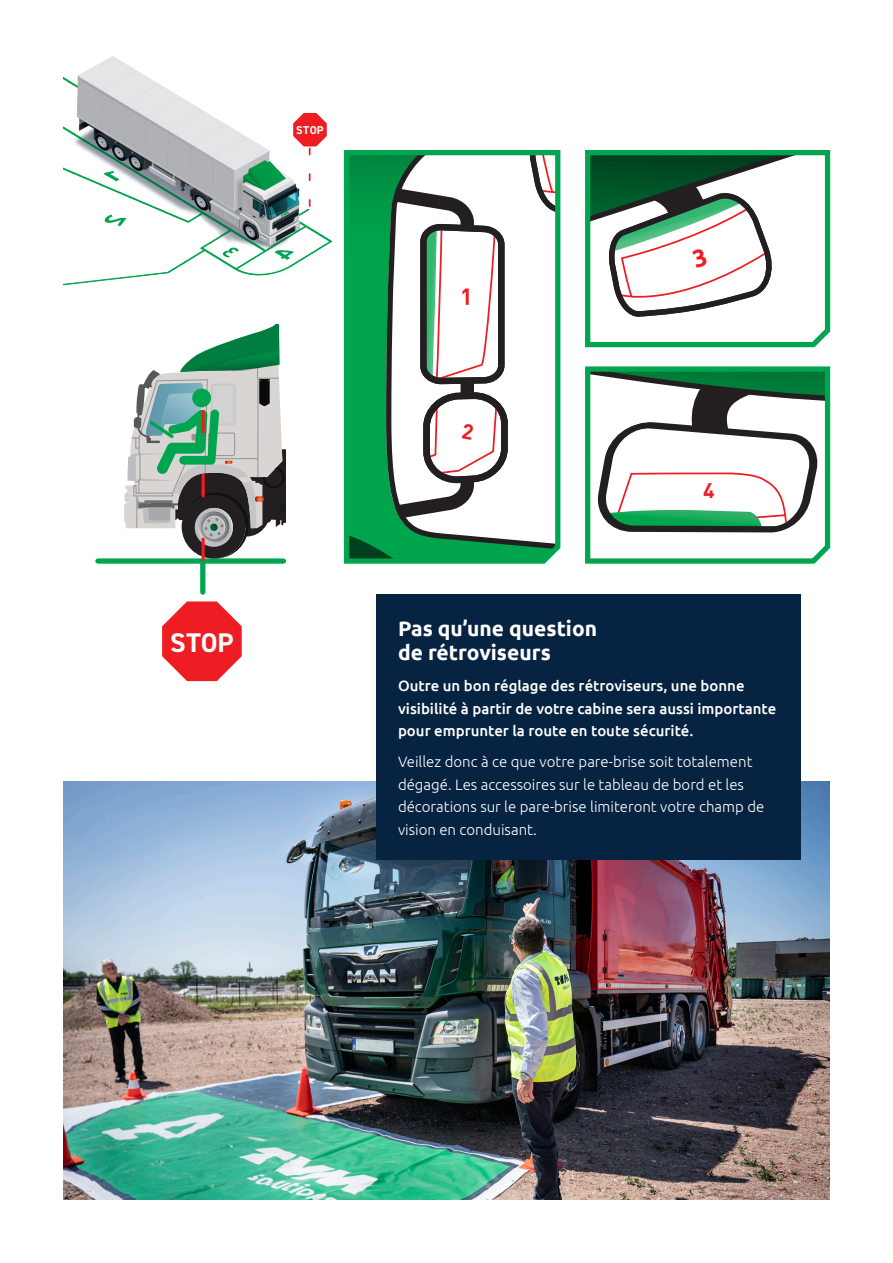
<style>
.page{position:relative;width:893px;height:1263px;background:#fff}
.page>*{position:absolute;margin:0;border:0;box-sizing:border-box;transform-origin:0 0}
.t1{font:700 27px "DIN2014";color:#fff}
.t2{font:700 21px/24px "Ubuntu";color:#fff}
.t3{font:700 21px "DIN Pro";color:#ee1d23}
.t4{font:300 15px/22.5px "Ubuntu";color:#fff}
.t5{font:500 15px/22.5px "Ubuntu";color:#fff}
.t6{font:700 11.4px "DIN2014";color:#fff}
</style>
<div class="page">
<div style="left:200px;top:562px;width:5px;height:30px;background:#00a54f"></div>
<div style="left:98px;top:558px;width:185px;height:6px;background:#00a54f"></div>
<svg style="left:124px;top:323px;width:161px;height:237px"></svg>
<svg style="left:162px;top:601px;width:80px;height:80px"></svg>
<img style="left:63px;top:56px;width:270px;height:230px">
<svg style="left:585px;top:366px;width:246px;height:198px"></svg>
<svg style="left:585px;top:150px;width:246px;height:198px"></svg>
<svg style="left:343px;top:150px;width:218px;height:414px;background:#32b671"></svg>
<img style="left:64px;top:781px;width:765px;height:418px">
<div style="left:377px;top:595px;width:424px;height:265px;background:#062341"></div>
<svg style="left:588px;top:153px;width:201px;height:192px"></svg>
<svg style="left:346px;top:153px;width:212px;height:408px"></svg>
<p class="t6" style="left:296px;top:123px;width:29px">STOP</p>
<h1 class="t1" style="left:170px;top:624px;width:65px">STOP</h1>
<h2 class="t3" style="left:703px;top:476px;width:13px">4</h2>
<h2 class="t2" style="left:398px;top:616px;width:201px">Pas qu’une question de rétroviseurs</h2>
<p class="t5" style="left:398px;top:674px;width:380px">Outre un bon réglage des rétroviseurs, une bonne visibilité à partir de votre cabine sera aussi importante pour emprunter la route en toute sécurité.</p>
<p class="t4" style="left:398px;top:750px;width:368px">Veillez donc à ce que votre pare-brise soit totalement dégagé. Les accessoires sur le tableau de bord et les décorations sur le pare-brise limiteront votre champ de vision en conduisant.</p>
</div>
